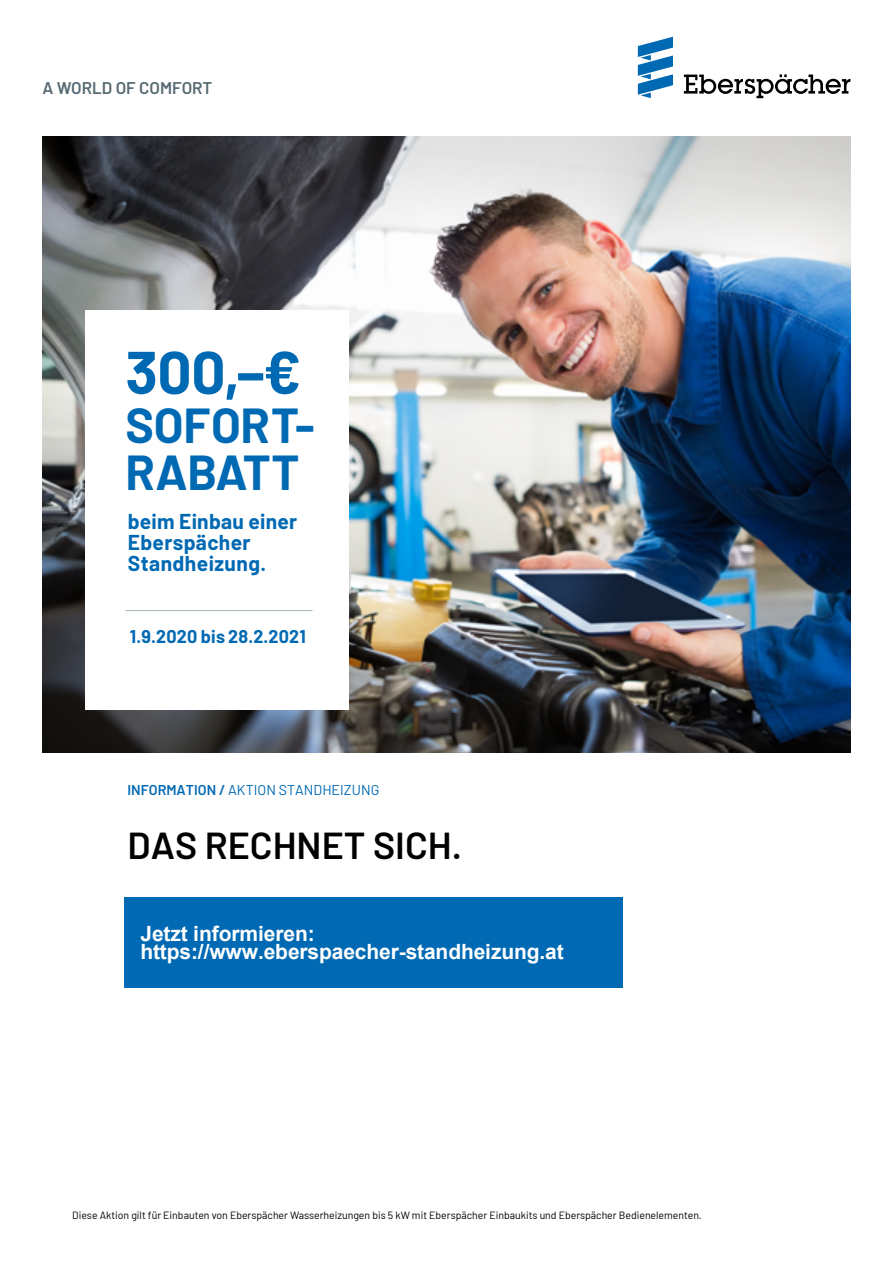
<style>
.page{position:relative;width:893px;height:1263px;background:#fff}
.page>*{position:absolute;margin:0;border:0;box-sizing:border-box;transform-origin:0 0}
.t1{font:700 60px "Barlow";color:#0069b4}
.t2{font:700 48px/46.5px "Barlow";letter-spacing:-.005em;color:#0069b4}
.t3{font:600 37.5px "Barlow";color:#000}
.t4{font:700 21px/18px "Arial";letter-spacing:-.005em;color:#fff}
.t5{font:700 21px/21px "Barlow";letter-spacing:.015em;color:#0069b4}
.t6{font:700 18px "Barlow";letter-spacing:.01em;color:#0069b4}
.t7{font:600 16.95px "Barlow";color:#566972}
.t8{font:14.25px "Barlow";color:#0069b4}
.t9{font:10.5px "Barlow";color:#000}
.s1{font-weight:600}
</style>
<div class="page">
<svg style="left:684px;top:74px;width:166px;height:24px"></svg>
<svg style="left:638px;top:37px;width:35px;height:61px"></svg>
<img style="left:43px;top:136px;width:807px;height:617px">
<div style="left:85px;top:310px;width:264px;height:400px;background:#fff"></div>
<div style="left:124px;top:897px;width:499px;height:90px;background:#0069b4"></div>
<hr style="left:125px;top:610px;width:188px;height:1px;background:#a5b3bb">
<h3 class="t7" style="left:43px;top:75px;width:171px">A WORLD OF COMFORT</h3>
<h1 class="t1" style="left:125px;top:328px;width:177px">300,–€</h1>
<h2 class="t2" style="left:125px;top:399px;width:191px">SOFORT-<br>RABATT</h2>
<h3 class="t5" style="left:128px;top:509px;width:171px">beim Einbau einer<br>Eberspächer<br>Standheizung.</h3>
<h3 class="t6" style="left:130px;top:623px;width:177px">1.9.2020 bis 28.2.2021</h3>
<h3 class="t8" style="left:128px;top:780px;width:253px"><span class="s1">INFORMATION /</span> AKTION STANDHEIZUNG</h3>
<h3 class="t3" style="left:128px;top:818px;width:336px">DAS RECHNET SICH.</h3>
<h3 class="t4" style="left:140px;top:924px;width:425px">Jetzt informieren: https://www.eberspaecher-standheizung.at</h3>
<p class="t9" style="left:72px;top:1208px;width:631px">Diese Aktion gilt für Einbauten von Eberspächer Wasserheizungen bis 5 kW mit Eberspächer Einbaukits und Eberspächer Bedienelementen.</p>
</div>
